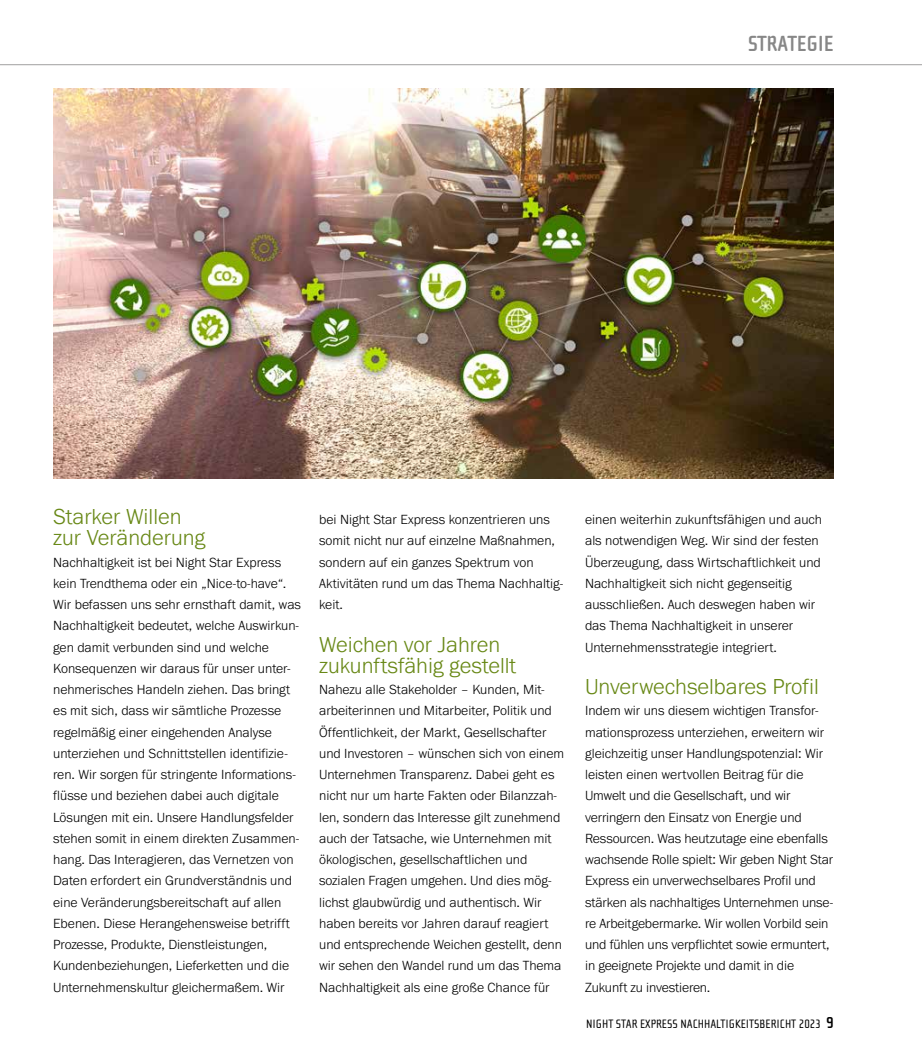
<style>
.page{position:relative;width:922px;height:1063px;background:#fff}
.page>*{position:absolute;margin:0;border:0;box-sizing:border-box;transform-origin:0 0}
.t1{font:300 22.5px/21.2px "Franklin Gothic URW";color:#688816}
.t2{font:700 22.5px "Cholla Sans OT";color:#878787}
.t3{font:300 13.75px/21.2px "Franklin Gothic URW";color:#000}
.t4{font:12.5px "Cholla Sans OT";color:#000}
.s1{font-weight:700;font-size:16.25px}
</style>
<div class="page">
<img style="left:53px;top:89px;width:780px;height:389px">
<hr style="left:0;top:64px;width:921px;height:1px;background:#b3b2b2">
<h1 class="t2" style="left:747px;top:31px;width:87px">STRATEGIE</h1>
<h1 class="t1" style="left:53px;top:506px;width:154px">Starker Willen zur Veränderung</h1>
<p class="t3" style="left:53px;top:551px;width:249px">Nachhaltigkeit ist bei Night Star Express kein Trendthema oder ein „Nice-to-have“.<br>Wir befassen uns sehr ernsthaft damit, was Nachhaltigkeit bedeutet, welche Auswirkun&shy;gen damit verbunden sind und welche Konsequenzen wir daraus für unser unter&shy;nehmerisches Handeln ziehen. Das bringt es mit sich, dass wir sämtliche Prozesse regelmäßig einer eingehenden Analyse unterziehen und Schnittstellen identifizie&shy;ren. Wir sorgen für stringente Informations&shy;flüsse und beziehen dabei auch digitale Lösungen mit ein. Unsere Handlungsfelder stehen somit in einem direkten Zusammen&shy;hang. Das Interagieren, das Vernetzen von Daten erfordert ein Grundverständnis und eine Veränderungsbereitschaft auf allen Ebenen. Diese Herangehensweise betrifft Prozesse, Produkte, Dienstleistungen, Kundenbeziehungen, Lieferketten und die Unternehmenskultur gleichermaßem. Wir</p>
<p class="t3" style="left:319px;top:509px;width:246px">bei Night Star Express konzentrieren uns somit nicht nur auf einzelne Maßnahmen, sondern auf ein ganzes Spektrum von Aktivitäten rund um das Thema Nachhaltig&shy;keit.</p>
<h1 class="t1" style="left:319px;top:633px;width:199px">Weichen vor Jahren zukunftsfähig gestellt</h1>
<p class="t3" style="left:319px;top:679px;width:246px">Nahezu alle Stakeholder – Kunden, Mit&shy;arbeiterinnen und Mitarbeiter, Politik und Öffentlichkeit, der Markt, Gesellschafter und Investoren – wünschen sich von einem Unternehmen Transparenz. Dabei geht es nicht nur um harte Fakten oder Bilanzzah&shy;len, sondern das Interesse gilt zunehmend auch der Tatsache, wie Unternehmen mit ökologischen, gesellschaftlichen und sozialen Fragen umgehen. Und dies mög&shy;lichst glaubwürdig und authentisch. Wir haben bereits vor Jahren darauf reagiert und entsprechende Weichen gestellt, denn wir sehen den Wandel rund um das Thema Nachhaltigkeit als eine große Chance für</p>
<p class="t3" style="left:585px;top:509px;width:238px">einen weiterhin zukunftsfähigen und auch als notwendigen Weg. Wir sind der festen Überzeugung, dass Wirtschaftlichkeit und Nachhaltigkeit sich nicht gegenseitig ausschließen. Auch deswegen haben wir das Thema Nachhaltigkeit in unserer Unternehmensstrategie integriert.</p>
<h1 class="t1" style="left:585px;top:676px;width:235px">Unverwechselbares Profil</h1>
<p class="t3" style="left:585px;top:700px;width:250px">Indem wir uns diesem wichtigen Transfor&shy;mationsprozess unterziehen, erweitern wir gleichzeitig unser Handlungspotenzial: Wir leisten einen wertvollen Beitrag für die Umwelt und die Gesellschaft, und wir verringern den Einsatz von Energie und Ressourcen. Was heutzutage eine ebenfalls wachsende Rolle spielt: Wir geben Night Star Express ein unverwechselbares Profil und stärken als nachhaltiges Unternehmen unse&shy;re Arbeitgebermarke. Wir wollen Vorbild sein und fühlen uns verpflichtet sowie ermuntert, in geeignete Projekte und damit in die Zukunft zu investieren.</p>
<p class="t4" style="left:586px;top:1018px;width:249px">NIGHT STAR EXPRESS NACHHALTIGKEITSBERICHT 2023 <span class="s1">9</span></p>
</div>
